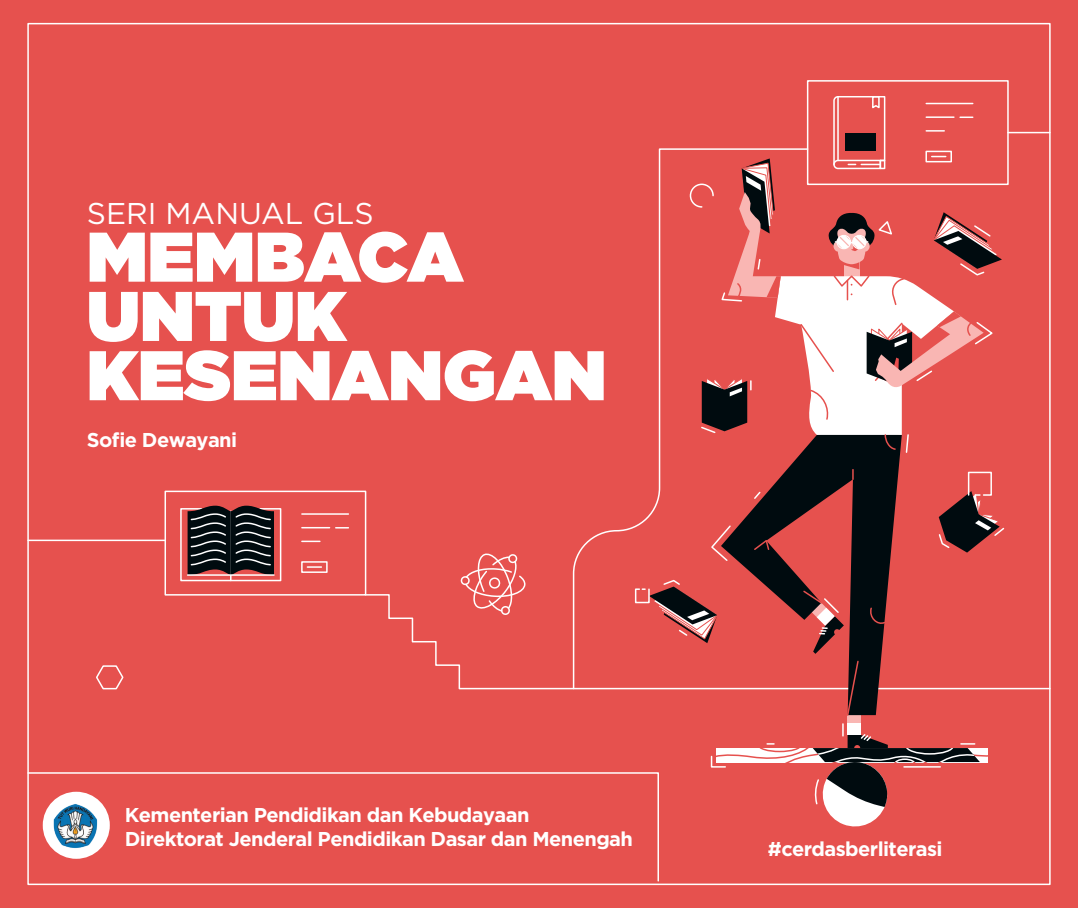
<style>
.page{position:relative;width:1078px;height:908px;background:#fff}
.page>*{position:absolute;margin:0;border:0;box-sizing:border-box;transform-origin:0 0}
.t1{font:900 70px/59.2px "Gotham";color:#fff}
.t2{font:30px "Gotham";color:#fff}
.t3{font:700 20px/24px "Gotham";letter-spacing:-.03em;color:#fff}
</style>
<div class="page">
<div style="left:0;top:0;width:1077px;height:907px;background:#e6514e"></div>
<svg style="left:27px;top:771px;width:632px;height:110px"></svg>
<div style="left:806px;top:80px;width:202px;height:105px;border:2px solid #fff"></div>
<hr style="left:1007px;top:132px;width:42px;height:1px;background:#fff">
<svg style="left:364px;top:593px;width:687px;height:96px"></svg>
<svg style="left:572px;top:148px;width:148px;height:541px"></svg>
<hr style="left:28px;top:539px;width:137px;height:2px;background:#fff">
<svg style="left:459px;top:553px;width:66px;height:61px"></svg>
<svg style="left:96px;top:665px;width:28px;height:25px"></svg>
<div style="left:164px;top:490px;width:202px;height:105px;border:2px solid #fff"></div>
<svg style="left:335px;top:527px;width:13px;height:1px"></svg>
<hr style="left:302px;top:513px;width:46px;height:1px;background:#fff">
<hr style="left:302px;top:526px;width:27px;height:2px;background:#fff">
<svg style="left:302px;top:540px;width:18px;height:2px"></svg>
<div style="left:301px;top:561px;width:26px;height:11px;border:2px solid #fff"></div>
<svg style="left:307px;top:566px;width:14px;height:1px"></svg>
<svg style="left:180px;top:505px;width:102px;height:76px"></svg>
<hr style="left:187px;top:574px;width:87px;height:1px;background:#fff">
<div style="left:847px;top:714px;width:13px;height:20px;background:#f9b6b3"></div>
<svg style="left:720px;top:453px;width:181px;height:261px"></svg>
<svg style="left:752px;top:538px;width:18px;height:13px"></svg>
<svg style="left:845px;top:659px;width:14px;height:57px"></svg>
<svg style="left:868px;top:606px;width:18px;height:19px"></svg>
<svg style="left:709px;top:524px;width:23px;height:38px"></svg>
<svg style="left:752px;top:490px;width:9px;height:10px"></svg>
<svg style="left:801px;top:589px;width:42px;height:64px"></svg>
<svg style="left:688px;top:95px;width:313px;height:358px"></svg>
<svg style="left:710px;top:723px;width:277px;height:104px"></svg>
<svg style="left:938px;top:471px;width:67px;height:81px"></svg>
<svg style="left:634px;top:578px;width:84px;height:65px"></svg>
<div style="left:43px;top:791px;width:67px;height:67px;background:#fff;border-radius:50%"></div>
<img style="left:53px;top:801px;width:47px;height:47px">
<h2 class="t2" style="left:87px;top:194px;width:288px">SERI MANUAL GLS</h2>
<h1 class="t1" style="left:87px;top:226px;width:521px">MEMBACA<br>UNTUK<br>KESENANGAN</h1>
<p class="t3" style="left:87px;top:428px;width:152px">Sofie Dewayani</p>
<p class="t3" style="left:125px;top:802px;width:509px">Kementerian Pendidikan dan Kebudayaan<br>Direktorat Jenderal Pendidikan Dasar dan Menengah</p>
<p class="t3" style="left:767px;top:836px;width:176px">#cerdasberliterasi</p>
</div>
